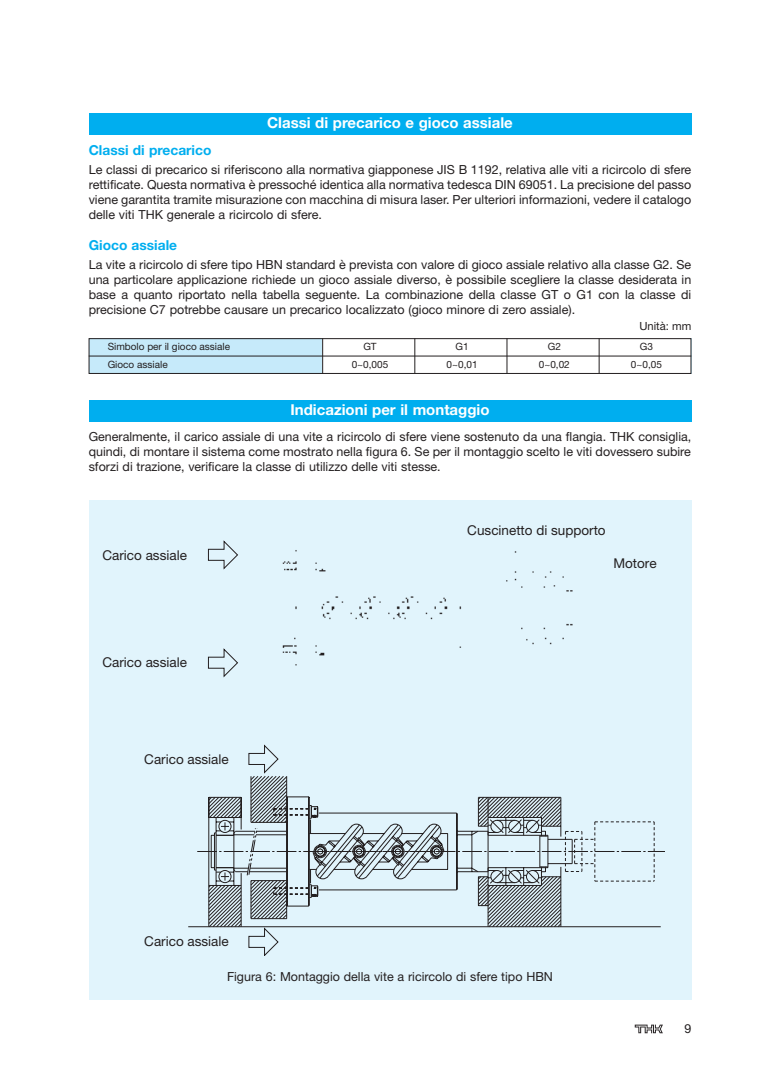
<style>
.page{position:relative;width:779px;height:1088px;background:#fff}
.page>*{position:absolute;margin:0;border:0;box-sizing:border-box;transform-origin:0 0}
.t1{font:700 15px "Helvetica Neue";color:#fff}
.t2{font:700 13.75px "Helvetica Neue";color:#00aeef}
.t3{font:13.5px "Helvetica Neue";color:#231f20}
.t4{font:12.5px/15px "Helvetica Neue";color:#231f20;text-align:justify}
.t5{font:11.25px "Helvetica Neue";color:#231f20}
.t6{font:10px "Helvetica Neue";color:#231f20}
</style>
<div class="page">
<div style="left:89px;top:499px;width:602px;height:500px;background:#e1f4fc"></div>
<svg style="left:197px;top:540px;width:468px;height:415px"></svg>
<svg style="left:635px;top:1024px;width:28px;height:9px"></svg>
<div style="left:89px;top:113px;width:602px;height:21px;background:#00aeef"></div>
<div style="left:89px;top:400px;width:602px;height:21px;background:#00aeef"></div>
<div style="left:89px;top:338px;width:602px;height:36px;background:#c6eafa"></div>
<div style="left:323px;top:338px;width:368px;height:36px;background:#fff"></div>
<hr style="left:89px;top:356px;width:602px;height:1px;background:#231f20">
<hr style="left:322px;top:338px;width:1px;height:36px;background:#231f20">
<hr style="left:414px;top:338px;width:1px;height:36px;background:#231f20">
<hr style="left:507px;top:338px;width:1px;height:36px;background:#231f20">
<hr style="left:599px;top:338px;width:1px;height:36px;background:#231f20">
<div style="left:89px;top:338px;width:602px;height:36px;border:1px solid #231f20"></div>
<img style="left:255px;top:515px;width:437px;height:187px">
<p class="t1" style="left:267px;top:117px;width:247px">Classi di precarico e gioco assiale</p>
<p class="t2" style="left:89px;top:145px;width:124px">Classi di precarico</p>
<p class="t4" style="left:89px;top:163px;width:604px">Le classi di precarico si riferiscono alla normativa giapponese JIS B 1192, relativa alle viti a ricircolo di sfere rettificate. Questa normativa è pressoché identica alla normativa tedesca DIN 69051. La precisione del passo viene garantita tramite misurazione con macchina di misura laser. Per ulteriori informazioni, vedere il catalogo delle viti THK generale a ricircolo di sfere.</p>
<p class="t2" style="left:89px;top:240px;width:90px">Gioco assiale</p>
<p class="t4" style="left:89px;top:258px;width:604px">La vite a ricircolo di sfere tipo HBN standard è prevista con valore di gioco assiale relativo alla classe G2. Se una particolare applicazione richiede un gioco assiale diverso, è possibile scegliere la classe desiderata in base a quanto riportato nella tabella seguente. La combinazione della classe GT o G1 con la classe di precisione C7 potrebbe causare un precarico localizzato (gioco minore di zero assiale).</p>
<p class="t5" style="left:639px;top:322px;width:53px">Unità: mm</p>
<p class="t6" style="left:108px;top:342px;width:124px">Simbolo per il gioco assiale</p>
<p class="t6" style="left:363px;top:342px;width:15px">GT</p>
<p class="t6" style="left:455px;top:342px;width:15px">G1</p>
<p class="t6" style="left:548px;top:342px;width:15px">G2</p>
<p class="t6" style="left:640px;top:342px;width:15px">G3</p>
<p class="t6" style="left:108px;top:360px;width:61px">Gioco assiale</p>
<p class="t6" style="left:352px;top:360px;width:38px">0~0,005</p>
<p class="t6" style="left:446px;top:360px;width:33px">0~0,01</p>
<p class="t6" style="left:539px;top:360px;width:33px">0~0,02</p>
<p class="t6" style="left:631px;top:360px;width:33px">0~0,05</p>
<p class="t1" style="left:290px;top:404px;width:201px">Indicazioni per il montaggio</p>
<p class="t4" style="left:89px;top:430px;width:604px">Generalmente, il carico assiale di una vite a ricircolo di sfere viene sostenuto da una flangia. THK consiglia, quindi, di montare il sistema come mostrato nella figura 6. Se per il montaggio scelto le viti dovessero subire sforzi di trazione, verificare la classe di utilizzo delle viti stesse.</p>
<p class="t3" style="left:102px;top:550px;width:86px">Carico assiale</p>
<p class="t3" style="left:102px;top:657px;width:86px">Carico assiale</p>
<p class="t3" style="left:144px;top:754px;width:86px">Carico assiale</p>
<p class="t3" style="left:467px;top:526px;width:140px">Cuscinetto di supporto</p>
<p class="t3" style="left:613px;top:558px;width:45px">Motore</p>
<p class="t3" style="left:144px;top:936px;width:86px">Carico assiale</p>
<p class="t4" style="left:227px;top:970px;width:327px">Figura 6: Montaggio della vite a ricircolo di sfere tipo HBN</p>
<p class="t4" style="left:684px;top:1022px;width:8px">9</p>
</div>
